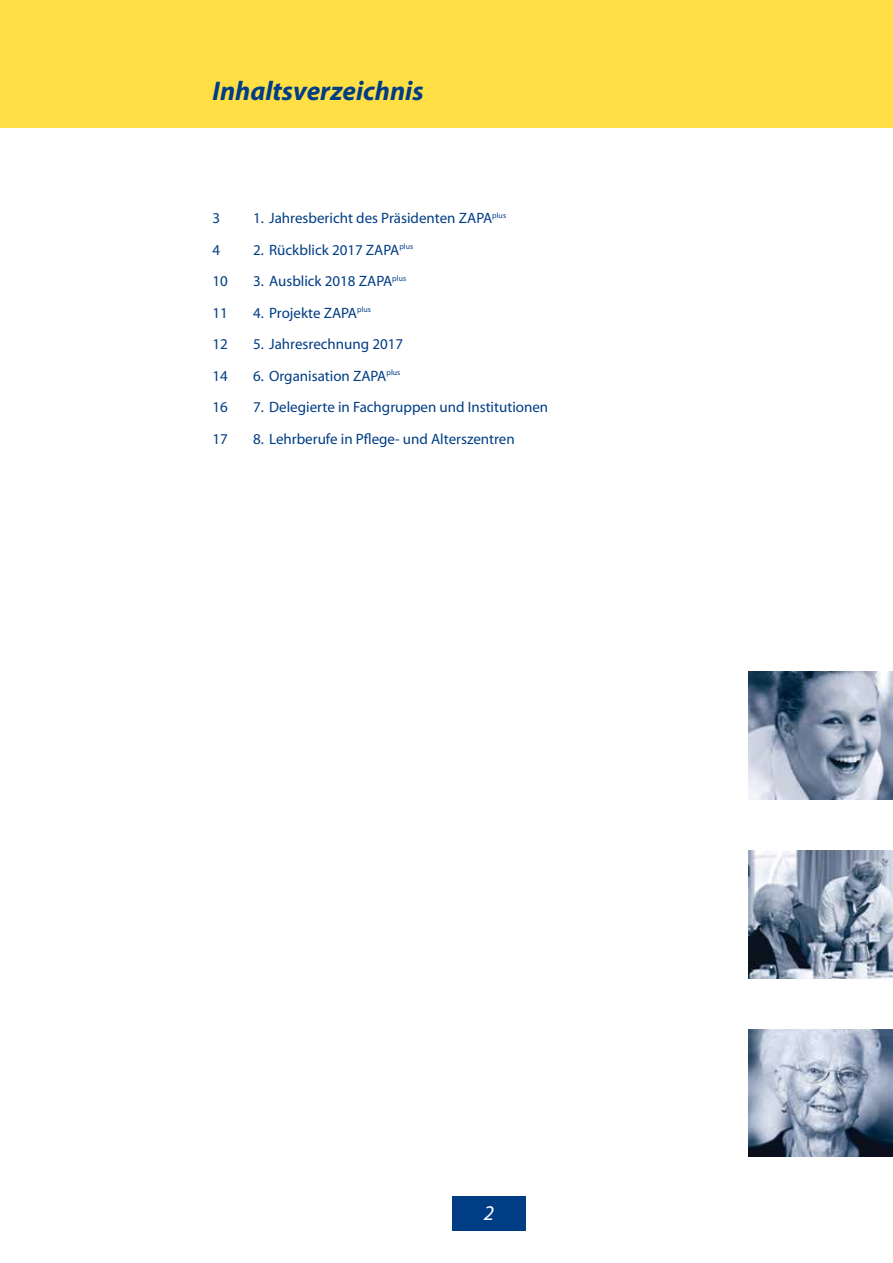
<style>
.page{position:relative;width:893px;height:1263px;background:#fff}
.page>*{position:absolute;margin:0;border:0;box-sizing:border-box;transform-origin:0 0}
.t1{font:italic 700 27px "Myriad";color:#003d85}
.t2{font:italic 21px "Myriad";color:#fff}
.t3{font:15px "Myriad";color:#003d85}
</style>
<div class="page">
<div style="left:0;top:0;width:893px;height:128px;background:#ffdf44"></div>
<img style="left:748px;top:672px;width:145px;height:127px">
<img style="left:748px;top:850px;width:145px;height:128px">
<img style="left:748px;top:1029px;width:145px;height:128px">
<div style="left:452px;top:1196px;width:74px;height:34px;background:#003d85"></div>
<h1 class="t1" style="left:213px;top:77px;width:213px">Inhaltsverzeichnis</h1>
<p class="t3" style="left:213px;top:211px;width:9px">3</p>
<p class="t3" style="left:253px;top:211px;width:255px">1. Jahresbericht des Präsidenten ZAPA<sup>plus</sup></p>
<p class="t3" style="left:213px;top:242px;width:9px">4</p>
<p class="t3" style="left:253px;top:242px;width:162px">2. Rückblick 2017 ZAPA<sup>plus</sup></p>
<p class="t3" style="left:213px;top:274px;width:17px">10</p>
<p class="t3" style="left:253px;top:274px;width:155px">3. Ausblick 2018 ZAPA<sup>plus</sup></p>
<p class="t3" style="left:213px;top:305px;width:17px">11</p>
<p class="t3" style="left:253px;top:305px;width:119px">4. Projekte ZAPA<sup>plus</sup></p>
<p class="t3" style="left:213px;top:337px;width:17px">12</p>
<p class="t3" style="left:253px;top:337px;width:152px">5. Jahresrechnung 2017</p>
<p class="t3" style="left:213px;top:368px;width:17px">14</p>
<p class="t3" style="left:253px;top:368px;width:149px">6. Organisation ZAPA<sup>plus</sup></p>
<p class="t3" style="left:213px;top:400px;width:17px">16</p>
<p class="t3" style="left:253px;top:400px;width:297px">7. Delegierte in Fachgruppen und Institutionen</p>
<p class="t3" style="left:213px;top:431px;width:17px">17</p>
<p class="t3" style="left:253px;top:431px;width:263px">8. Lehrberufe in Pflege- und Alterszentren</p>
<h2 class="t2" style="left:484px;top:1203px;width:12px">2</h2>
</div>
